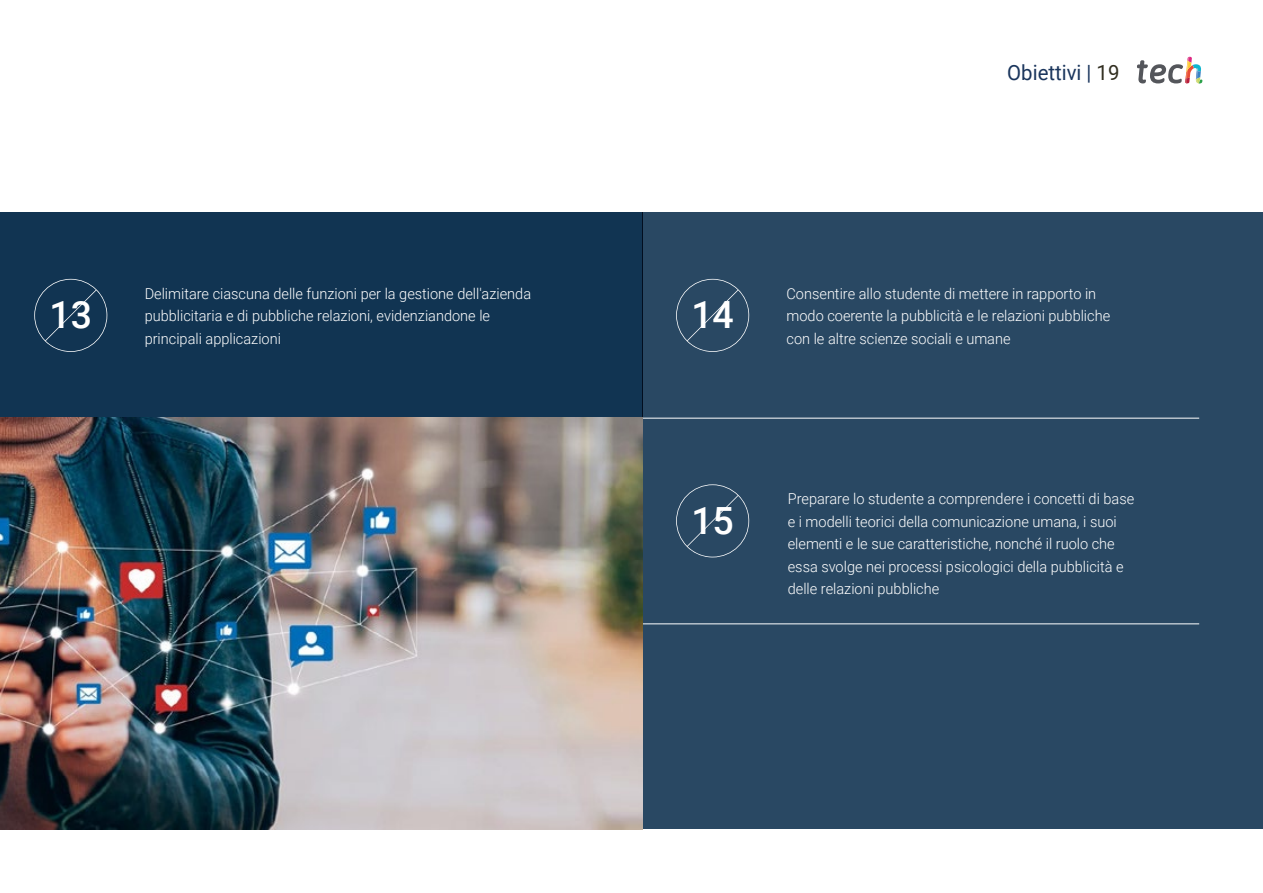
<style>
.page{position:relative;width:1263px;height:893px;background:#fff}
.page>*{position:absolute;margin:0;border:0;box-sizing:border-box;transform-origin:0 0}
.t1{font:500 37.5px "Roboto";color:#fff}
.t2{font:21px "Roboto";color:#1a355c}
.t3{font:300 15px/22.5px "Roboto";color:#fff}
.s1{color:#312e20}
</style>
<div class="page">
<div style="left:0;top:213px;width:642px;height:616px;background:#113452"></div>
<div style="left:642px;top:213px;width:621px;height:616px;background:#294863"></div>
<hr style="left:0;top:418px;width:1199px;height:1px;background:#fff">
<hr style="left:0;top:624px;width:1199px;height:1px;background:#fff">
<svg style="left:34px;top:279px;width:73px;height:73px"></svg>
<svg style="left:676px;top:484px;width:73px;height:73px"></svg>
<svg style="left:676px;top:279px;width:73px;height:73px"></svg>
<img style="left:0;top:418px;width:642px;height:411px">
<svg style="left:1137px;top:57px;width:65px;height:27px"></svg>
<h1 class="t1" style="left:49px;top:288px;width:44px">13</h1>
<p class="t3" style="left:145px;top:281px;width:388px">Delimitare ciascuna delle funzioni per la gestione dell'azienda pubblicitaria e di pubbliche relazioni, evidenziandone le principali applicazioni</p>
<h2 class="t2" style="left:1007px;top:57px;width:114px">Obiettivi | <span class="s1">19</span></h2>
<h1 class="t1" style="left:691px;top:288px;width:44px">14</h1>
<p class="t3" style="left:786px;top:281px;width:325px">Consentire allo studente di mettere in rapporto in modo coerente la pubblicità e le relazioni pubbliche con le altre scienze sociali e umane</p>
<h1 class="t1" style="left:691px;top:494px;width:44px">15</h1>
<p class="t3" style="left:788px;top:487px;width:348px">Preparare lo studente a comprendere i concetti di base e i modelli teorici della comunicazione umana, i suoi elementi e le sue caratteristiche, nonché il ruolo che essa svolge nei processi psicologici della pubblicità e delle relazioni pubbliche</p>
</div>
